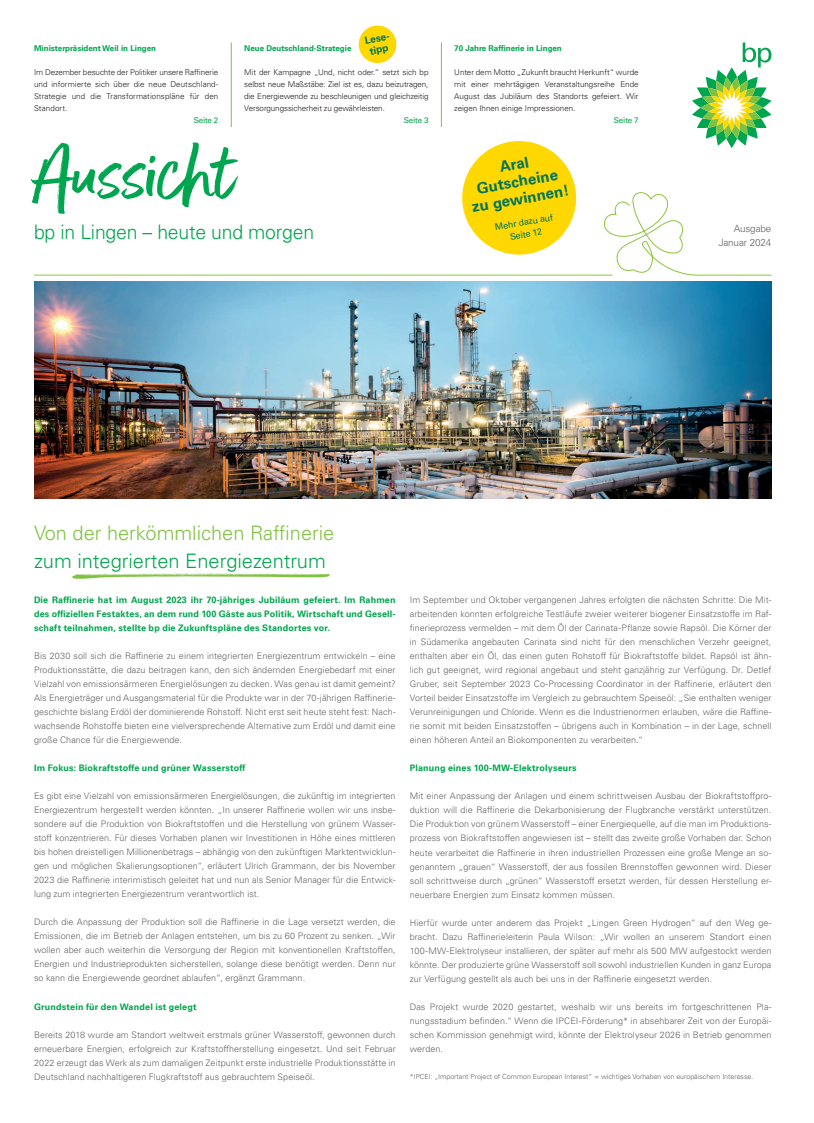
<style>
.page{position:relative;width:814px;height:1123px;background:#fff}
.page>*{position:absolute;margin:0;border:0;box-sizing:border-box;transform-origin:0 0}
.t1{font:90px "Better Timesforbp";color:#00a54f;scale:1.04 1}
.t2{font:300 20px "Universfor BP";color:#00a54f}
.t3{font:300 20px "Universfor BP";color:#7fc241}
.t4{font:700 15.2px/17.6px "Universfor BP";color:#00755e;text-align:center}
.t5{font:700 10.2px/11px "Universfor BP";color:#00755e}
.t6{font:300 10px/14px "Universfor BP";letter-spacing:-.01em;color:#636366;text-align:right}
.t7{font:300 9px/14px "Universfor BP";letter-spacing:.005em;color:#636366;text-align:justify}
.t8{font:700 9px/14px "Universfor BP";letter-spacing:.02em;color:#00a54f;text-align:justify}
.t9{font:9px/12px "Universfor BP";color:#00755e;text-align:center}
.t10{font:300 8px/12px "Universfor BP";color:#231f20;text-align:justify}
.t11{font:700 8px "Universfor BP";color:#00a54f}
.t12{font:8px "Universfor BP";letter-spacing:-.02em;color:#00a54f}
.t13{font:300 7px "Universfor BP";color:#636366}
</style>
<div class="page">
<hr style="left:231px;top:43px;width:1px;height:84px;background:#7fc241">
<hr style="left:441px;top:43px;width:1px;height:84px;background:#7fc241">
<img style="left:34px;top:281px;width:737px;height:217px">
<svg style="left:358px;top:25px;width:39px;height:38px"></svg>
<svg style="left:692px;top:43px;width:79px;height:105px"></svg>
<svg style="left:71px;top:573px;width:259px;height:6px"></svg>
<hr style="left:34px;top:275px;width:578px;height:1px;background:#8bc63e">
<svg style="left:462px;top:141px;width:115px;height:114px"></svg>
<svg style="left:601px;top:192px;width:171px;height:84px"></svg>
<p class="t11" style="left:34px;top:43px;width:123px">Ministerpräsident Weil in Lingen</p>
<p class="t10" style="left:34px;top:66px;width:186px">Im Dezember besuchte der Politiker unsere Raffinerie und informierte sich über die neue Deutschland-Strategie und die Transformationspläne für den Standort.</p>
<p class="t12" style="left:194px;top:115px;width:26px">Seite 2</p>
<p class="t5" style="left:364px;top:35px;width:33px;rotate:-10deg">Lese&shy;tipp</p>
<p class="t11" style="left:244px;top:43px;width:109px">Neue Deutschland-Strategie</p>
<p class="t10" style="left:244px;top:66px;width:186px">Mit der Kampagne „Und, nicht oder.“ setzt sich bp selbst neue Maßstäbe: Ziel ist es, dazu beizutragen, die Energiewende zu beschleunigen und gleichzeitig Versorgungssicherheit zu gewährleisten.</p>
<p class="t12" style="left:404px;top:115px;width:26px">Seite 3</p>
<h1 class="t1" style="left:34px;top:124px;width:196px">Aussicht</h1>
<h2 class="t2" style="left:34px;top:220px;width:281px">bp in Lingen – heute und morgen</h2>
<p class="t11" style="left:454px;top:43px;width:109px">70 Jahre Raffinerie in Lingen</p>
<p class="t10" style="left:454px;top:66px;width:186px">Unter dem Motto „Zukunft braucht Herkunft“ wurde mit einer mehrtägigen Veranstaltungsreihe Ende August das Jubiläum des Standorts gefeiert. Wir zeigen Ihnen einige Impressionen.</p>
<p class="t12" style="left:614px;top:115px;width:26px">Seite 7</p>
<h3 class="t4" style="left:464px;top:164px;width:100px;rotate:-10deg">Aral<br>Gutscheine zu gewinnen!</h3>
<p class="t9" style="left:494px;top:221px;width:60px;rotate:-10deg">Mehr dazu auf<br>Seite 12</p>
<p class="t6" style="left:718px;top:221px;width:54px">Ausgabe<br>Januar 2024</p>
<h2 class="t3" style="left:34px;top:521px;width:302px">Von der herkömmlichen Raffinerie</h2>
<h2 class="t2" style="left:34px;top:549px;width:293px">zum integrierten Energiezentrum</h2>
<p class="t8" style="left:34px;top:593px;width:363px">Die Raffinerie hat im August 2023 ihr 70-jähriges Jubiläum gefeiert. Im Rahmen des offiziellen Festaktes, an dem rund 100 Gäste aus Politik, Wirtschaft und Gesell&shy;schaft teilnahmen, stellte bp die Zukunftspläne des Standortes vor.</p>
<p class="t7" style="left:34px;top:649px;width:363px">Bis 2030 soll sich die Raffinerie zu einem integrierten Energiezentrum entwickeln – eine Produktionsstätte, die dazu beitragen kann, den sich ändernden Energiebedarf mit einer Vielzahl von emissionsärmeren Energielösungen zu decken. Was genau ist damit gemeint?<br>Als Energieträger und Ausgangsmaterial für die Produkte war in der 70-jährigen Raffinerie&shy;geschichte bislang Erdöl der dominierende Rohstoff. Nicht erst seit heute steht fest: Nach&shy;wachsende Rohstoffe bieten eine vielversprechende Alternative zum Erdöl und damit eine große Chance für die Energiewende.</p>
<p class="t8" style="left:34px;top:761px;width:213px">Im Fokus: Biokraftstoffe und grüner Wasserstoff</p>
<p class="t7" style="left:34px;top:789px;width:363px">Es gibt eine Vielzahl von emissionsärmeren Energielösungen, die zukünftig im integrierten Energiezentrum hergestellt werden könnten. „In unserer Raffinerie wollen wir uns insbe&shy;sondere auf die Produktion von Biokraftstoffen und die Herstellung von grünem Wasser&shy;stoff konzentrieren. Für dieses Vorhaben planen wir Investitionen in Höhe eines mittleren bis hohen dreistelligen Millionenbetrags – abhängig von den zukünftigen Marktentwicklun&shy;gen und möglichen Skalierungsoptionen“, erläutert Ulrich Grammann, der bis November 2023 die Raffinerie interimistisch geleitet hat und nun als Senior Manager für die Entwick&shy;lung zum integrierten Energiezentrum verantwortlich ist.</p>
<p class="t7" style="left:34px;top:915px;width:363px">Durch die Anpassung der Produktion soll die Raffinerie in die Lage versetzt werden, die Emissionen, die im Betrieb der Anlagen entstehen, um bis zu 60 Prozent zu senken. „Wir wollen aber auch weiterhin die Versorgung der Region mit konventionellen Kraftstoffen, Energien und Industrieprodukten sicherstellen, solange diese benötigt werden. Denn nur so kann die Energiewende geordnet ablaufen“, ergänzt Grammann.</p>
<p class="t8" style="left:34px;top:999px;width:164px">Grundstein für den Wandel ist gelegt</p>
<p class="t7" style="left:34px;top:1027px;width:363px">Bereits 2018 wurde am Standort weltweit erstmals grüner Wasserstoff, gewonnen durch erneuerbare Energien, erfolgreich zur Kraftstoffherstellung eingesetzt. Und seit Februar 2022 erzeugt das Werk als zum damaligen Zeitpunkt erste industrielle Produktionsstätte in Deutschland nachhaltigeren Flugkraftstoff aus gebrauchtem Speiseöl.</p>
<p class="t7" style="left:410px;top:593px;width:363px">Im September und Oktober vergangenen Jahres erfolgten die nächsten Schritte: Die Mit&shy;arbeitenden konnten erfolgreiche Testläufe zweier weiterer biogener Einsatzstoffe im Raf&shy;finerieprozess vermelden – mit dem Öl der Carinata-Pflanze sowie Rapsöl. Die Körner der in Südamerika angebauten Carinata sind nicht für den menschlichen Verzehr geeignet, enthalten aber ein Öl, das einen guten Rohstoff für Biokraftstoffe bildet. Rapsöl ist ähn&shy;lich gut geeignet, wird regional angebaut und steht ganzjährig zur Verfügung. Dr. Detlef Gruber, seit September 2023 Co-Processing Coordinator in der Raffinerie, erläutert den Vorteil beider Einsatzstoffe im Vergleich zu gebrauchtem Speiseöl: „Sie enthalten weniger Verunreinigungen und Chloride. Wenn es die Industrienormen erlauben, wäre die Raffine&shy;rie somit mit beiden Einsatzstoffen – übrigens auch in Kombination – in der Lage, schnell einen höheren Anteil an Biokomponenten zu verarbeiten.“</p>
<p class="t8" style="left:410px;top:761px;width:168px">Planung eines 100-MW-Elektrolyseurs</p>
<p class="t7" style="left:410px;top:789px;width:363px">Mit einer Anpassung der Anlagen und einem schrittweisen Ausbau der Biokraftstoffpro&shy;duktion will die Raffinerie die Dekarbonisierung der Flugbranche verstärkt unterstützen.<br>Die Produktion von grünem Wasserstoff – einer Energiequelle, auf die man im Produktions&shy;prozess von Biokraftstoffen angewiesen ist – stellt das zweite große Vorhaben dar. Schon heute verarbeitet die Raffinerie in ihren industriellen Prozessen eine große Menge an so&shy;genanntem „grauen“ Wasserstoff, der aus fossilen Brennstoffen gewonnen wird. Dieser soll schrittweise durch „grünen“ Wasserstoff ersetzt werden, für dessen Herstellung er&shy;neuerbare Energien zum Einsatz kommen müssen.</p>
<p class="t7" style="left:410px;top:915px;width:363px">Hierfür wurde unter anderem das Projekt „Lingen Green Hydrogen“ auf den Weg ge&shy;bracht. Dazu Raffinerieleiterin Paula Wilson: „Wir wollen an unserem Standort einen 100-MW-Elektrolyseur installieren, der später auf mehr als 500 MW aufgestockt werden könnte. Der produzierte grüne Wasserstoff soll sowohl industriellen Kunden in ganz Europa zur Verfügung gestellt als auch bei uns in der Raffinerie eingesetzt werden.</p>
<p class="t7" style="left:410px;top:999px;width:363px">Das Projekt wurde 2020 gestartet, weshalb wir uns bereits im fortgeschrittenen Pla&shy;nungsstadium befinden.“ Wenn die IPCEI-Förderung* in absehbarer Zeit von der Europäi&shy;schen Kommission genehmigt wird, könnte der Elektrolyseur 2026 in Betrieb genommen werden.</p>
<p class="t13" style="left:410px;top:1072px;width:345px">*IPCEI: „Important Project of Common European Interest“ = wichtiges Vorhaben von europäischem Interesse.</p>
</div>
